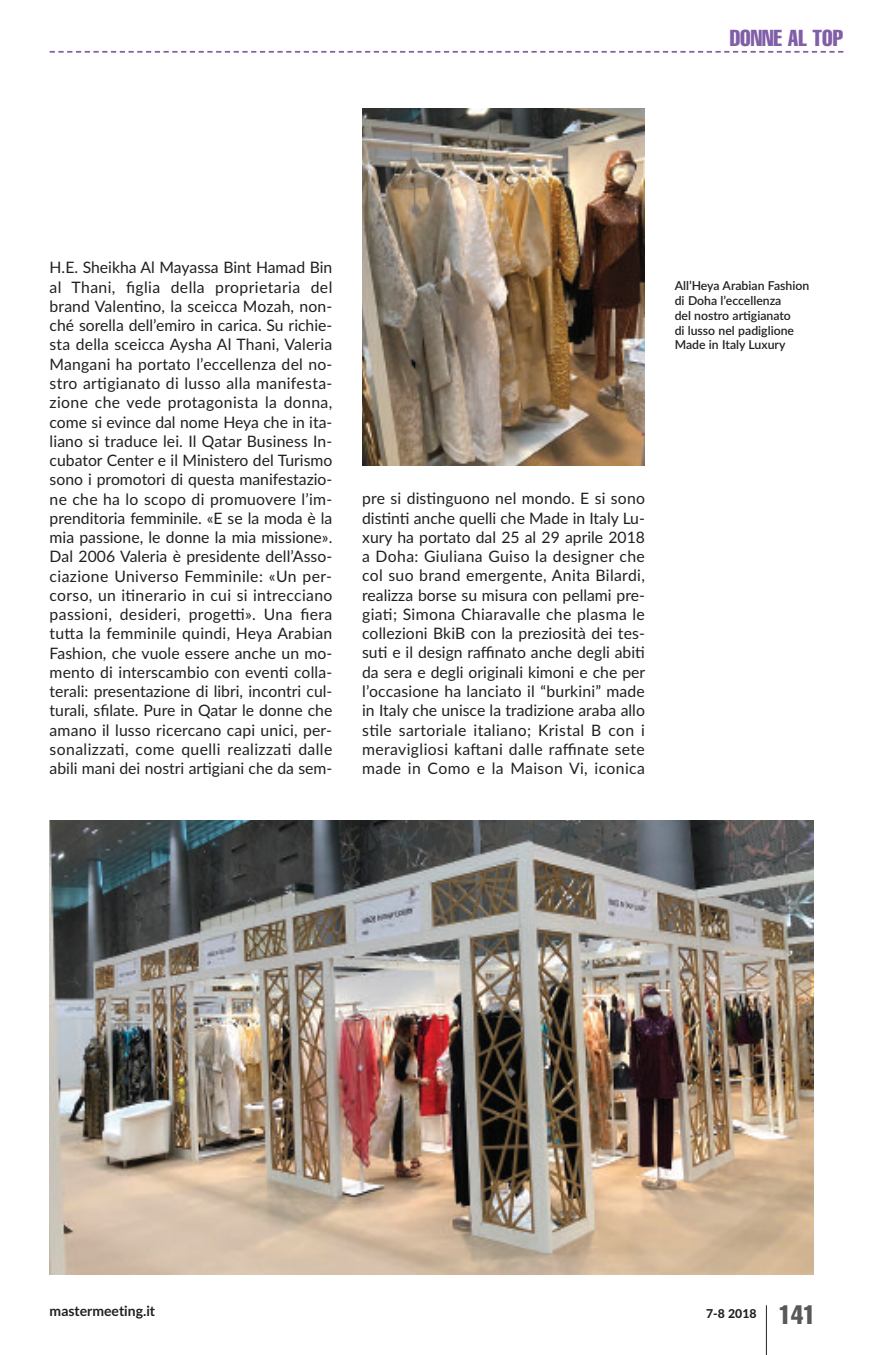
<style>
.page{position:relative;width:893px;height:1355px;background:#fff}
.page>*{position:absolute;margin:0;border:0;box-sizing:border-box;transform-origin:0 0}
.t1{font:extra-condensed 22.75px "Helvetica";color:#805ea8}
.t2{font:15.75px/19.2px "Lato";letter-spacing:.025em;color:#231f20;text-align:justify}
.t3{font:700 14px "Lato";color:#231f20}
.t4{font:600 12.25px/14.9px "Lato";color:#231f20}
.t5{font:800 12.25px "Lato";color:#231f20}
.s1{font-family:"Helvetica";font-weight:400;font-stretch:extra-condensed;font-size:26.25px;color:#57585a}
</style>
<div class="page">
<hr style="left:766px;top:1305px;width:1px;height:49px;background:#231f20">
<svg style="left:50px;top:51px;width:793px;height:2px"></svg>
<img style="left:362px;top:108px;width:283px;height:357px">
<img style="left:50px;top:820px;width:764px;height:454px">
<h1 class="t1" style="left:730px;top:30px;width:115px">DONNE AL TOP</h1>
<p class="t2" style="left:50px;top:258px;width:284px">H.E. Sheikha Al Mayassa Bint Hamad Bin al Thani, figlia della proprietaria del brand Valentino, la sceicca Mozah, non&shy;ché sorella dell’emiro in carica. Su richie&shy;sta della sceicca Aysha Al Thani, Valeria Mangani ha portato l’eccellenza del no&shy;stro artigianato di lusso alla manifesta&shy;zione che vede protagonista la donna, come si evince dal nome Heya che in ita&shy;liano si traduce lei. Il Qatar Business In&shy;cubator Center e il Ministero del Turismo sono i promotori di questa manifestazio&shy;ne che ha lo scopo di promuovere l’im&shy;prenditoria femminile. «E se la moda è la mia passione, le donne la mia missione».<br>Dal 2006 Valeria è presidente dell’Asso&shy;ciazione Universo Femminile: «Un per&shy;corso, un itinerario in cui si intrecciano passioni, desideri, progetti». Una fiera tutta la femminile quindi, Heya Arabian Fashion, che vuole essere anche un mo&shy;mento di interscambio con eventi colla&shy;terali: presentazione di libri, incontri cul&shy;turali, sfilate. Pure in Qatar le donne che amano il lusso ricercano capi unici, per&shy;sonalizzati, come quelli realizzati dalle abili mani dei nostri artigiani che da sem-</p>
<p class="t4" style="left:675px;top:278px;width:136px">All’Heya Arabian Fashion di Doha l’eccellenza<br>del nostro artigianato<br>di lusso nel padiglione<br>Made in Italy Luxury</p>
<p class="t2" style="left:362px;top:489px;width:285px">pre si distinguono nel mondo. E si sono distinti anche quelli che Made in Italy Lu&shy;xury ha portato dal 25 al 29 aprile 2018 a Doha: Giuliana Guiso la designer che col suo brand emergente, Anita Bilardi, realizza borse su misura con pellami pre&shy;giati; Simona Chiaravalle che plasma le collezioni BkiB con la preziosità dei tes&shy;suti e il design raffinato anche degli abiti da sera e degli originali kimoni e che per l’occasione ha lanciato il “burkini” made in Italy che unisce la tradizione araba allo stile sartoriale italiano; Kristal B con i meravigliosi kaftani dalle raffinate sete made in Como e la Maison Vi, iconica</p>
<p class="t3" style="left:50px;top:1302px;width:107px">mastermeeting.it</p>
<p class="t5" style="left:706px;top:1306px;width:111px">7-8 2018 <span class="s1">141</span></p>
</div>
